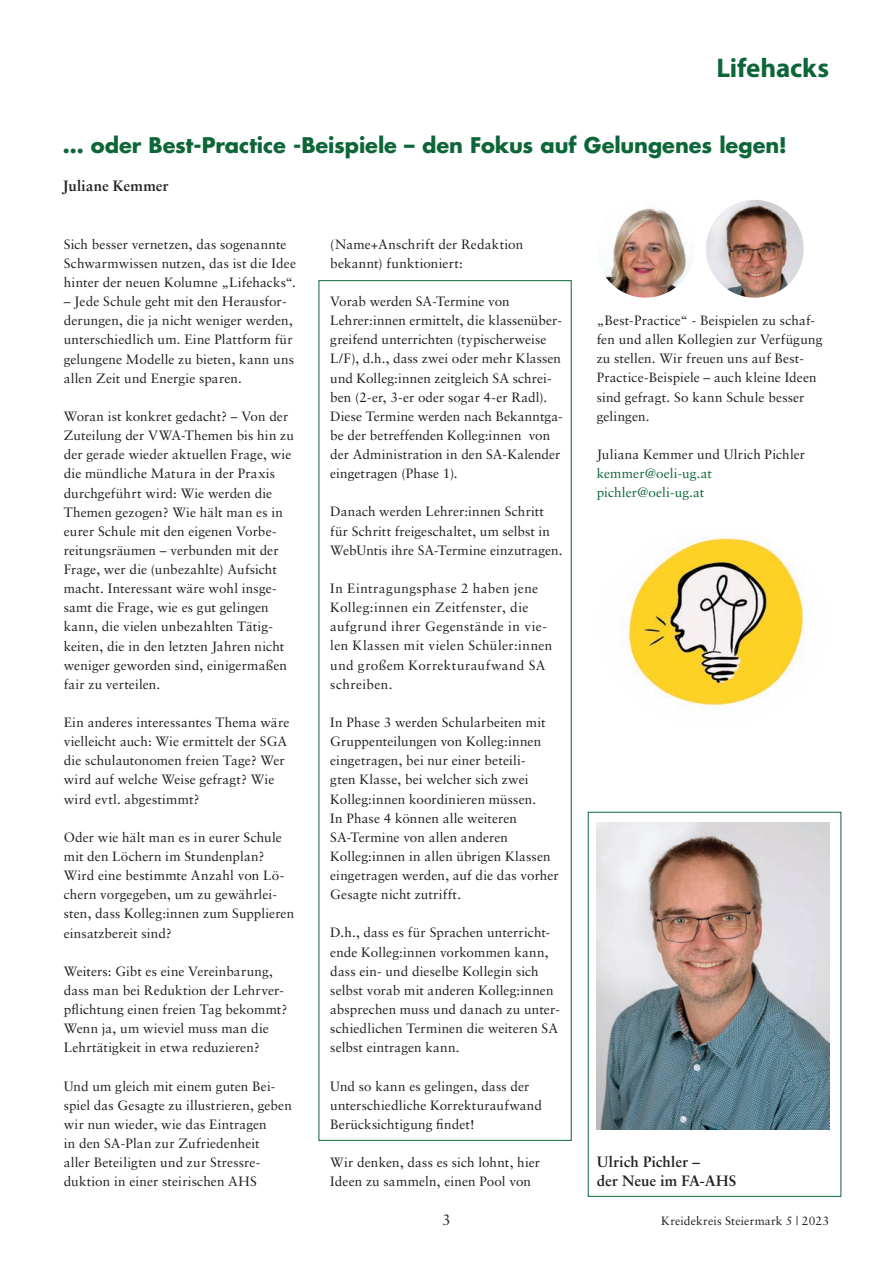
<style>
.page{position:relative;width:893px;height:1263px;background:#fff}
.page>*{position:absolute;margin:0;border:0;box-sizing:border-box;transform-origin:0 0}
.t1{font:700 27px "Myriad Pro";letter-spacing:-.005em;color:#0c6638}
.t2{font:700 21px "Futura Std";letter-spacing:-.005em;color:#0c6638}
.t3{font:700 15px/19.2px "Sabon LT Std";letter-spacing:.01em;color:#231f20}
.t4{font:15px "Sabon LT Std";color:#231f20}
.t5{font:13.5px/19.2px "Sabon LT Std";letter-spacing:.01em;color:#231f20}
.t6{font:13.5px/19.2px "Sabon LT Std";letter-spacing:.03em;color:#231f20}
.t7{font:13.5px/19.2px "Sabon LT Std";letter-spacing:.005em;color:#0c6638}
.t8{font:12px "Sabon LT Std";letter-spacing:.01em;color:#231f20}
</style>
<div class="page">
<img style="left:597px;top:200px;width:97px;height:98px;border-radius:49px">
<img style="left:706px;top:200px;width:98px;height:98px;border-radius:49px">
<img style="left:628px;top:537px;width:177px;height:171px">
<img style="left:597px;top:823px;width:232px;height:306px">
<h1 class="t1" style="left:716px;top:50px;width:114px">Lifehacks</h1>
<h2 class="t2" style="left:63px;top:131px;width:726px">… oder Best-Practice -Beispiele – den Fokus auf Gelungenes legen!</h2>
<p class="t3" style="left:63px;top:176px;width:107px">Juliane Kemmer</p>
<p class="t5" style="left:64px;top:234px;width:234px">Sich besser vernetzen, das sogenannte<br>Schwarmwissen nutzen, das ist die Idee hinter der neuen Kolumne „Lifehacks“.</p>
<p class="t5" style="left:64px;top:292px;width:232px">– Jede Schule geht mit den Herausfor&shy;derungen, die ja nicht weniger werden, unterschiedlich um. Eine Plattform für gelungene Modelle zu bieten, kann uns allen Zeit und Energie sparen.</p>
<p class="t5" style="left:64px;top:406px;width:232px">Woran ist konkret gedacht? – Von der Zuteilung der VWA-Themen bis hin zu der gerade wieder aktuellen Frage, wie die mündliche Matura in der Praxis durchgeführt wird: Wie werden die Themen gezogen? Wie hält man es in eurer Schule mit den eigenen Vorbe&shy;reitungsräumen – verbunden mit der Frage, wer die (unbezahlte) Aufsicht macht. Interessant wäre wohl insge&shy;samt die Frage, wie es gut gelingen kann, die vielen unbezahlten Tätig&shy;keiten, die in den letzten Jahren nicht weniger geworden sind, einigermaßen fair zu verteilen.</p>
<p class="t5" style="left:64px;top:713px;width:227px">Ein anderes interessantes Thema wäre vielleicht auch: Wie ermittelt der SGA die schulautonomen freien Tage? Wer wird auf welche Weise gefragt? Wie wird evtl. abgestimmt?</p>
<p class="t5" style="left:64px;top:827px;width:232px">Oder wie hält man es in eurer Schule mit den Löchern im Stundenplan?<br>Wird eine bestimmte Anzahl von Lö&shy;chern vorgegeben, um zu gewährlei&shy;sten, dass Kolleg:innen zum Supplieren einsatzbereit sind?</p>
<p class="t5" style="left:64px;top:961px;width:225px">Weiters: Gibt es eine Vereinbarung, dass man bei Reduktion der Lehrver&shy;pflichtung einen freien Tag bekommt?<br>Wenn ja, um wieviel muss man die Lehrtätigkeit in etwa reduzieren?</p>
<p class="t5" style="left:64px;top:1076px;width:230px">Und um gleich mit einem guten Bei&shy;spiel das Gesagte zu illustrieren, geben wir nun wieder, wie das Eintragen<br>in den SA-Plan zur Zufriedenheit<br>aller Beteiligten und zur Stressre&shy;duktion in einer steirischen AHS</p>
<p class="t5" style="left:330px;top:234px;width:194px">(Name+Anschrift der Redaktion bekannt) funktioniert:</p>
<p class="t5" style="left:330px;top:292px;width:234px">Vorab werden SA-Termine von Lehrer:innen ermittelt, die klassenüber&shy;greifend unterrichten (typischerweise L/F), d.h., dass zwei oder mehr Klassen und Kolleg:innen zeitgleich SA schrei&shy;ben (2-er, 3-er oder sogar 4-er Radl).<br>Diese Termine werden nach Bekanntga&shy;be der betreffenden Kolleg:innen von der Administration in den SA-Kalender eingetragen (Phase 1).</p>
<p class="t5" style="left:330px;top:502px;width:234px">Danach werden Lehrer:innen Schritt für Schritt freigeschaltet, um selbst in<br>WebUntis ihre SA-Termine einzutragen.</p>
<p class="t6" style="left:330px;top:579px;width:224px">In Eintragungsphase 2 haben jene<br>Kolleg:innen ein Zeitfenster, die aufgrund ihrer Gegenstände in vie&shy;len Klassen mit vielen Schüler:innen und großem Korrekturaufwand SA schreiben.</p>
<p class="t5" style="left:330px;top:712px;width:230px">In Phase 3 werden Schularbeiten mit Gruppenteilungen von Kolleg:innen eingetragen, bei nur einer beteili-<br>gten Klasse, bei welcher sich zwei Kolleg:innen koordinieren müssen.<br>In Phase 4 können alle weiteren SA-Termine von allen anderen Kolleg:innen in allen übrigen Klassen eingetragen werden, auf die das vorher Gesagte nicht zutrifft.</p>
<p class="t5" style="left:330px;top:923px;width:231px">D.h., dass es für Sprachen unterricht&shy;ende Kolleg:innen vorkommen kann, dass ein- und dieselbe Kollegin sich selbst vorab mit anderen Kolleg:innen absprechen muss und danach zu unter&shy;schiedlichen Terminen die weiteren SA selbst eintragen kann.</p>
<p class="t5" style="left:330px;top:1076px;width:213px">Und so kann es gelingen, dass der unterschiedliche Korrekturaufwand<br>Berücksichtigung findet!</p>
<p class="t5" style="left:330px;top:1152px;width:211px">Wir denken, dass es sich lohnt, hier<br>Ideen zu sammeln, einen Pool von</p>
<p class="t5" style="left:597px;top:311px;width:227px">„Best-Practice“ - Beispielen zu schaf&shy;fen und allen Kollegien zur Verfügung zu stellen. Wir freuen uns auf Best-Practice-Beispiele – auch kleine Ideen sind gefragt. So kann Schule besser gelingen.</p>
<p class="t5" style="left:597px;top:444px;width:210px">Juliana Kemmer und Ulrich Pichler</p>
<p class="t7" style="left:597px;top:464px;width:117px">kemmer@oeli-ug.at pichler@oeli-ug.at</p>
<p class="t3" style="left:597px;top:1152px;width:141px">Ulrich Pichler –<br>der Neue im FA-AHS</p>
<p class="t4" style="left:442px;top:1210px;width:10px">3</p>
<p class="t8" style="left:661px;top:1213px;width:169px">Kreidekreis Steiermark 5 | 2023</p>
</div>
